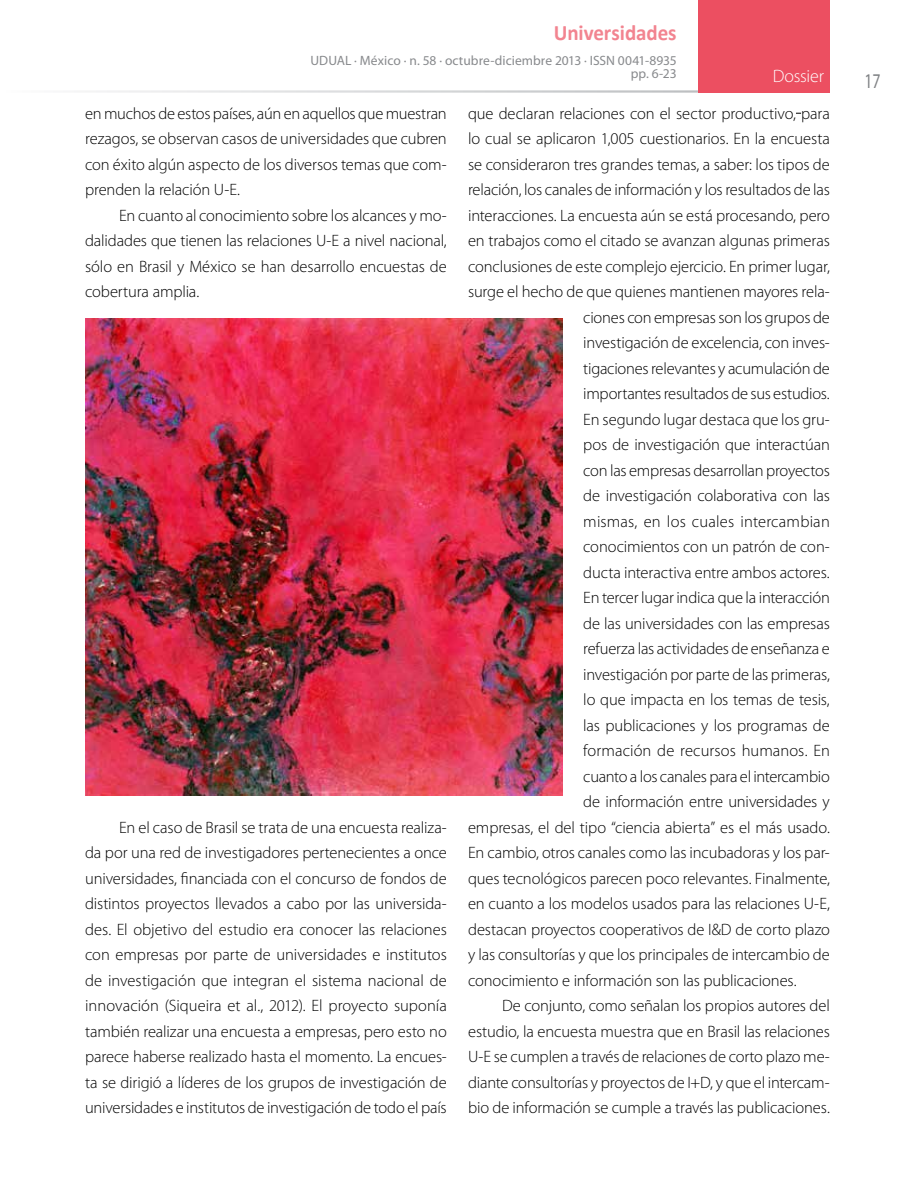
<style>
.page{position:relative;width:915px;height:1191px;background:#fff}
.page>*{position:absolute;margin:0;border:0;box-sizing:border-box;transform-origin:0 0}
.t1{font:700 22.05px "Calibri";letter-spacing:-.005em;color:#f28490;scale:.95 1}
.t2{font:21px "Myriad Pro";color:#808285;scale:.75 1}
.t3{font:300 18px "Myriad Pro";letter-spacing:-.015em;color:#fff}
.t4{font:300 16.5px/25.5px "Myriad Pro";letter-spacing:-.01em;color:#000;text-align:justify}
.t5{font:300 16.5px "Myriad Pro";letter-spacing:.01em;color:#000}
.t6{font:13.5px/13.5px "Myriad Pro";color:#888a8d;text-align:right}
</style>
<div class="page">
<img style="left:85px;top:319px;width:477px;height:476px">
<div style="left:697px;top:0;width:132px;height:93px;background:#ec4f61"></div>
<h1 class="t1" style="left:553px;top:19px;width:131px">Universidades</h1>
<p class="t6" style="left:310px;top:53px;width:367px">UDUAL · México · n. 58 · octubre-diciembre 2013 · ISSN 0041-8935 pp. 6-23</p>
<p class="t3" style="left:772px;top:66px;width:53px">Dossier</p>
<p class="t2" style="left:864px;top:68px;width:23px">17</p>
<p class="t4" style="left:85px;top:100px;width:363px">en muchos de estos países, aún en aquellos que muestran rezagos, se observan casos de universidades que cubren con éxito algún aspecto de los diversos temas que com&shy;prenden la relación U-E.</p>
<p class="t4" style="left:85px;top:202px;width:363px;text-indent:34px">En cuanto al conocimiento sobre los alcances y mo&shy;dalidades que tienen las relaciones U-E a nivel nacional, sólo en Brasil y México se han desarrollo encuestas de cobertura amplia.</p>
<p class="t4" style="left:85px;top:814px;width:363px;text-indent:34px">En el caso de Brasil se trata de una encuesta realiza&shy;da por una red de investigadores pertenecientes a once universidades, financiada con el concurso de fondos de distintos proyectos llevados a cabo por las universida&shy;des. El objetivo del estudio era conocer las relaciones con empresas por parte de universidades e institutos de investigación que integran el sistema nacional de innovación (Siqueira et al., 2012). El proyecto suponía también realizar una encuesta a empresas, pero esto no parece haberse realizado hasta el momento. La encues&shy;ta se dirigió a líderes de los grupos de investigación de universidades e institutos de investigación de todo el país</p>
<p class="t4" style="left:468px;top:100px;width:363px">que declaran relaciones con el sector productivo, para</p>
<p class="t4" style="left:468px;top:126px;width:363px">lo cual se aplicaron 1,005 cuestionarios. En la encuesta</p>
<p class="t4" style="left:468px;top:151px;width:363px">se consideraron tres grandes temas, a saber: los tipos de</p>
<p class="t4" style="left:468px;top:177px;width:363px">relación, los canales de información y los resultados de las</p>
<p class="t4" style="left:468px;top:202px;width:363px">interacciones. La encuesta aún se está procesando, pero</p>
<p class="t4" style="left:468px;top:228px;width:363px">en trabajos como el citado se avanzan algunas primeras</p>
<p class="t4" style="left:468px;top:253px;width:363px">conclusiones de este complejo ejercicio. En primer lugar,</p>
<p class="t4" style="left:468px;top:279px;width:363px">surge el hecho de que quienes mantienen mayores rela-</p>
<p class="t4" style="left:583px;top:304px;width:248px">ciones con empresas son los grupos de</p>
<p class="t4" style="left:583px;top:330px;width:248px">investigación de excelencia, con inves-</p>
<p class="t4" style="left:583px;top:355px;width:248px">tigaciones relevantes y acumulación de</p>
<p class="t4" style="left:583px;top:381px;width:248px">importantes resultados de sus estudios.</p>
<p class="t4" style="left:583px;top:406px;width:248px">En segundo lugar destaca que los gru-</p>
<p class="t4" style="left:583px;top:432px;width:248px">pos de investigación que interactúan</p>
<p class="t4" style="left:583px;top:457px;width:248px">con las empresas desarrollan proyectos</p>
<p class="t4" style="left:583px;top:483px;width:248px">de investigación colaborativa con las</p>
<p class="t5" style="left:583px;top:511px;width:248px">mismas, en los cuales intercambian</p>
<p class="t4" style="left:583px;top:534px;width:248px">conocimientos con un patrón de con-</p>
<p class="t4" style="left:583px;top:559px;width:248px">ducta interactiva entre ambos actores.</p>
<p class="t4" style="left:583px;top:585px;width:248px">En tercer lugar indica que la interacción</p>
<p class="t4" style="left:583px;top:610px;width:248px">de las universidades con las empresas</p>
<p class="t4" style="left:583px;top:636px;width:248px">refuerza las actividades de enseñanza e</p>
<p class="t4" style="left:583px;top:661px;width:248px">investigación por parte de las primeras,</p>
<p class="t4" style="left:583px;top:687px;width:248px">lo que impacta en los temas de tesis,</p>
<p class="t4" style="left:583px;top:712px;width:248px">las publicaciones y los programas de</p>
<p class="t4" style="left:583px;top:738px;width:248px">formación de recursos humanos. En</p>
<p class="t4" style="left:583px;top:763px;width:248px">cuanto a los canales para el intercambio</p>
<p class="t4" style="left:583px;top:789px;width:248px">de información entre universidades y</p>
<p class="t4" style="left:468px;top:814px;width:363px">empresas, el del tipo “ciencia abierta” es el más usado.</p>
<p class="t4" style="left:468px;top:840px;width:363px">En cambio, otros canales como las incubadoras y los par-</p>
<p class="t4" style="left:468px;top:865px;width:363px">ques tecnológicos parecen poco relevantes. Finalmente,</p>
<p class="t4" style="left:468px;top:891px;width:363px">en cuanto a los modelos usados para las relaciones U-E,</p>
<p class="t4" style="left:468px;top:916px;width:363px">destacan proyectos cooperativos de I&amp;D de corto plazo</p>
<p class="t4" style="left:468px;top:942px;width:363px">y las consultorías y que los principales de intercambio de</p>
<p class="t4" style="left:468px;top:967px;width:330px">conocimiento e información son las publicaciones.</p>
<p class="t4" style="left:502px;top:993px;width:329px">De conjunto, como señalan los propios autores del</p>
<p class="t4" style="left:468px;top:1018px;width:363px">estudio, la encuesta muestra que en Brasil las relaciones</p>
<p class="t4" style="left:468px;top:1043px;width:363px">U-E se cumplen a través de relaciones de corto plazo me-</p>
<p class="t4" style="left:468px;top:1069px;width:363px">diante consultorías y proyectos de I+D, y que el intercam-</p>
<p class="t4" style="left:468px;top:1094px;width:363px">bio de información se cumple a través las publicaciones.</p>
</div>
